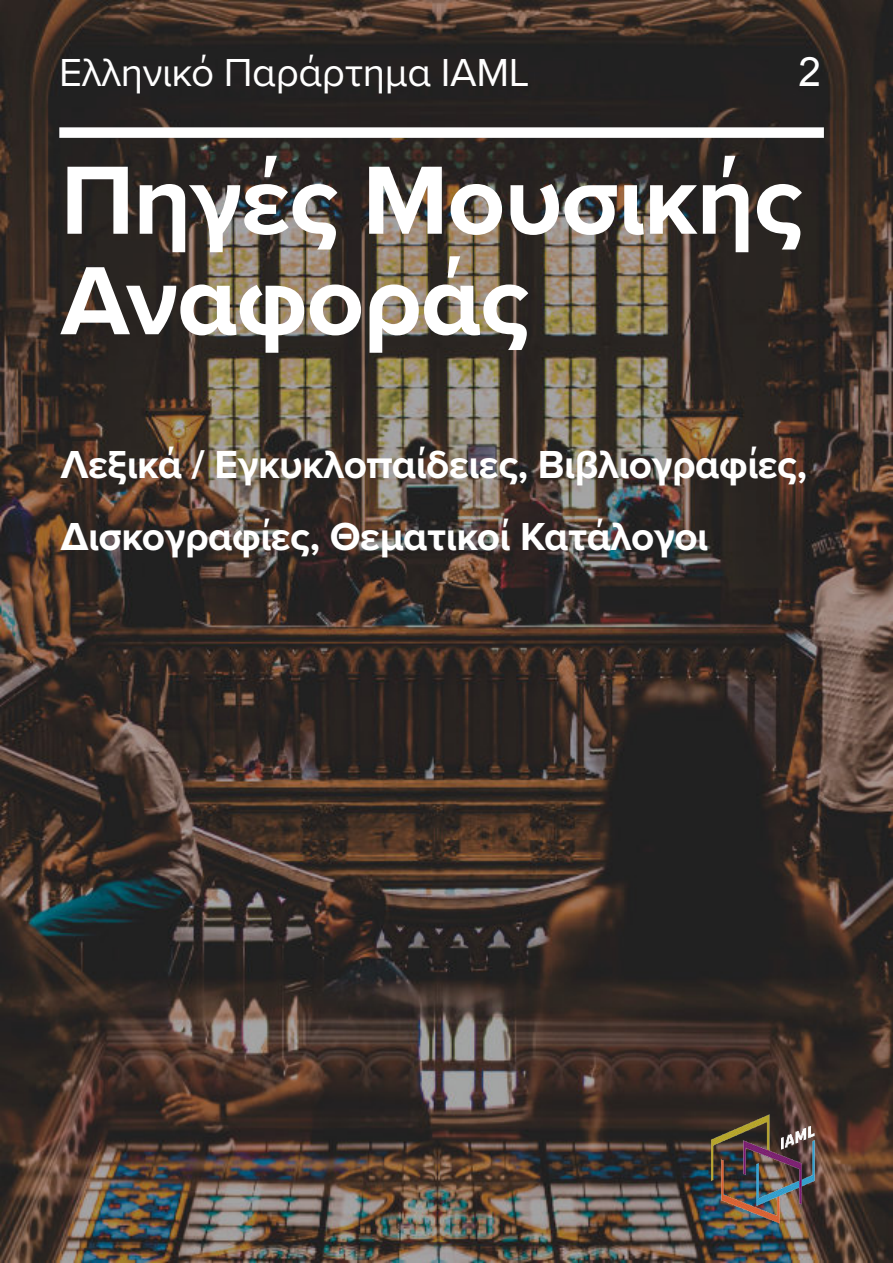
<style>
.page{position:relative;width:893px;height:1263px;background:#fff}
.page>*{position:absolute;margin:0;border:0;box-sizing:border-box;transform-origin:0 0}
.t1{font:700 100.5px/100.5px "Proxima Nova";letter-spacing:-.01em;color:#fff}
.t2{font:700 40.5px/72px "Proxima Nova";letter-spacing:-.01em;color:#fff}
.t3{font:40.5px "Proxima Nova";letter-spacing:-.01em;color:#fff}
.t4{font:40.5px "Arial";color:#fff}
</style>
<div class="page">
<img style="left:0;top:0;width:892px;height:1263px">
<div style="left:59px;top:127px;width:764px;height:11px;background:#fff"></div>
<img style="left:688px;top:1095px;width:150px;height:149px">
<p class="t3" style="left:59px;top:54px;width:471px">Ελληνικό Παράρτημα IAML</p>
<p class="t4" style="left:798px;top:56px;width:24px">2</p>
<h1 class="t1" style="left:61px;top:154px;width:743px">Πηγές Μουσικής<br>Αναφοράς</h1>
<p class="t2" style="left:61px;top:431px;width:747px">Λεξικά / Εγκυκλοπαίδειες, Βιβλιογραφίες,<br>Δισκογραφίες, Θεματικοί Κατάλογοι</p>
</div>
